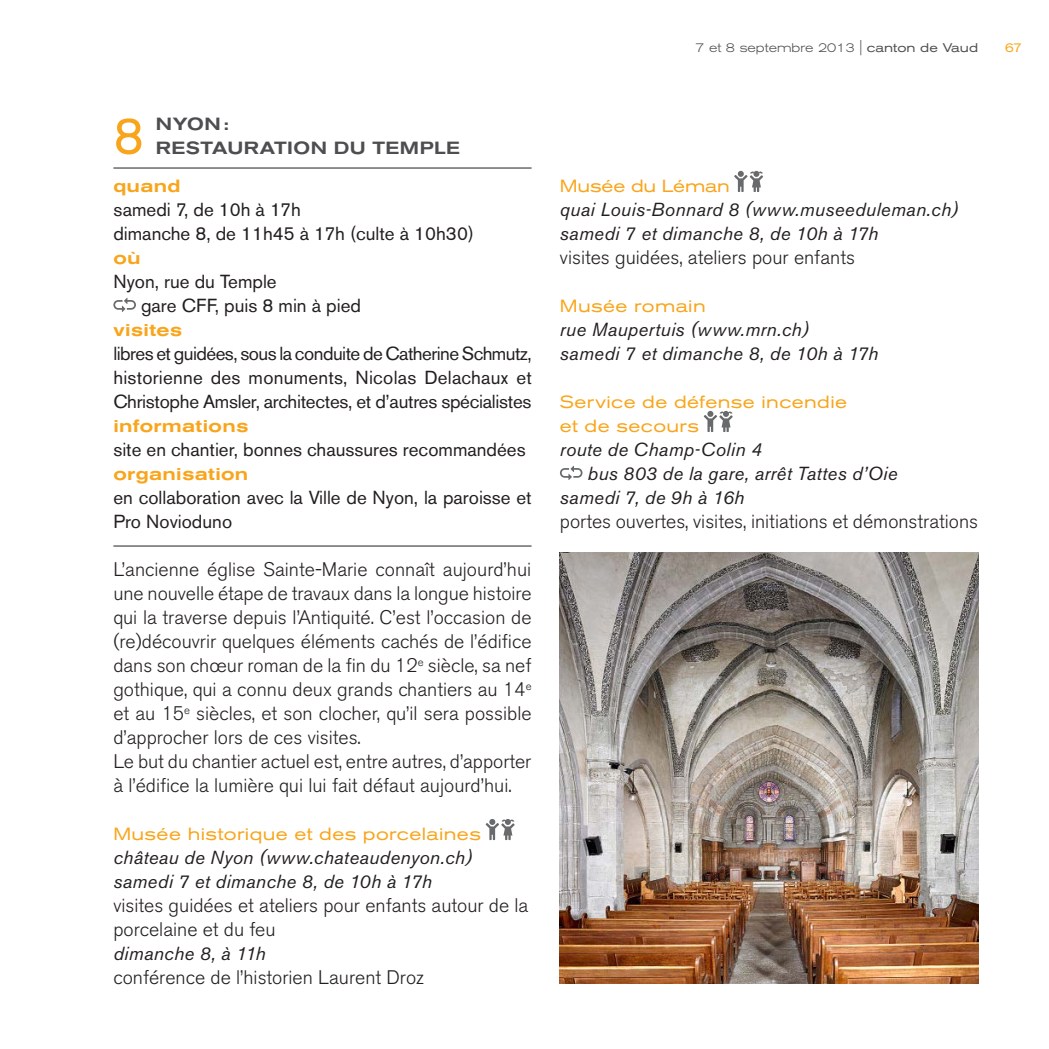
<style>
.page{position:relative;width:1049px;height:1049px;background:#fff}
.page>*{position:absolute;margin:0;border:0;box-sizing:border-box;transform-origin:0 0}
.Titre_visite{font:52.5px "Akzidenz Grotesk BE";color:#f9a51b}
.Paragraphe_1{font:300 19.5px/24px "Akzidenz Grotesk BE";color:#231f20;text-align:justify}
.Paragraphe_1_sans_es{font:300 19.5px/24px "Akzidenz Grotesk BE";color:#231f20}
.Normal___filet_bas_n{font:18.75px/24px "Akzidenz Grotesk BE";color:#231f20;text-align:justify}
.Inter-titre_info{font:italic 18.75px/24px "Akzidenz Grotesk BE";letter-spacing:.015em;color:#231f20}
.Normal_gauche{font:18.75px "Akzidenz Grotesk BE";color:#231f20}
.Inter-titre{font:expanded 17.5px/24px "Akzidenz Grotesk BE";letter-spacing:.02em;color:#f9a51b}
.Sous-titre{font:500 expanded 17.5px "Akzidenz Grotesk BE";letter-spacing:.02em;color:#f9a51b}
.Titre_visite-2{font:500 expanded 17.5px/24px "Akzidenz Grotesk BE";letter-spacing:.025em;color:#4e4e51}
.Inter-titre-2{font:expanded 17.5px "Akzidenz Grotesk BE";letter-spacing:-.01em;color:#f9a51b}
.Sous-titre_info___fi{font:500 expanded 17.5px "Akzidenz Grotesk BE";letter-spacing:.02em;color:#f9a51b}
.t1{font:300 expanded 12.5px "Akzidenz Grotesk BE";color:#4b4c4d}
.t2{font:expanded 12.5px "Akzidenz Grotesk BE";color:#f9a51b}
.s1{color:#4e4e51}
.s2{font-weight:400;color:#4e4e51}
</style>
<div class="page">
<img style="left:560px;top:552px;width:418px;height:432px">
<svg style="left:734px;top:170px;width:29px;height:22px"></svg>
<svg style="left:704px;top:410px;width:29px;height:22px"></svg>
<svg style="left:560px;top:466px;width:22px;height:14px"></svg>
<hr style="left:113px;top:168px;width:419px;height:1px;background:#231f20">
<hr style="left:113px;top:546px;width:419px;height:1px;background:#231f20">
<svg style="left:113px;top:298px;width:23px;height:14px"></svg>
<svg style="left:486px;top:819px;width:29px;height:21px"></svg>
<p class="Titre_visite" style="left:113px;top:105px;width:32px">8</p>
<p class="Titre_visite-2" style="left:156px;top:112px;width:306px">NYON:<br>RESTAURATION DU TEMPLE</p>
<p class="Sous-titre_info___fi" style="left:113px;top:175px;width:69px">quand</p>
<p class="Normal___filet_bas_n" style="left:113px;top:197px;width:189px">samedi 7, de 10h à 17h</p>
<p class="Normal___filet_bas_n" style="left:113px;top:221px;width:362px">dimanche 8, de 11h45 à 17h (culte à 10h30)</p>
<p class="Sous-titre" style="left:113px;top:247px;width:29px">où</p>
<p class="Normal___filet_bas_n" style="left:113px;top:269px;width:165px">Nyon, rue du Temple</p>
<p class="Normal___filet_bas_n" style="left:141px;top:293px;width:221px">gare CFF, puis 8 min à pied</p>
<p class="Sous-titre" style="left:113px;top:319px;width:70px">visites</p>
<p class="Normal___filet_bas_n" style="left:113px;top:341px;width:420px">libres et guidées, sous la conduite de Catherine Schmutz, historienne des monuments, Nicolas Delachaux et Christophe Amsler, architectes, et d’autres spécialistes</p>
<p class="Sous-titre" style="left:113px;top:415px;width:137px">informations</p>
<p class="Normal_gauche" style="left:113px;top:438px;width:414px">site en chantier, bonnes chaussures recommandées</p>
<p class="Sous-titre" style="left:113px;top:463px;width:137px">organisation</p>
<p class="Normal___filet_bas_n" style="left:113px;top:485px;width:420px">en collaboration avec la Ville de Nyon, la paroisse et<br>Pro Novioduno</p>
<p class="Paragraphe_1" style="left:113px;top:558px;width:420px">L’ancienne église Sainte-Marie connaît aujourd’hui une nouvelle étape de travaux dans la longue histoire qui la traverse depuis l’Antiquité. C’est l’occasion de (re)découvrir quelques éléments cachés de l’édifice dans son chœur roman de la fin du 12<sup>e</sup> siècle, sa nef gothique, qui a connu deux grands chantiers au 14<sup>e </sup>et au 15<sup>e</sup> siècles, et son clocher, qu’il sera possible d’approcher lors de ces visites.</p>
<p class="Paragraphe_1_sans_es" style="left:113px;top:750px;width:419px">Le but du chantier actuel est, entre autres, d’apporter à l’édifice la lumière qui lui fait défaut aujourd’hui.</p>
<p class="Inter-titre" style="left:113px;top:822px;width:369px">Musée historique et des porcelaines</p>
<p class="Inter-titre_info" style="left:113px;top:845px;width:361px">château de Nyon (www.chateaudenyon.ch)</p>
<p class="Inter-titre_info" style="left:113px;top:869px;width:320px">samedi 7 et dimanche 8, de 10h à 17h</p>
<p class="Paragraphe_1_sans_es" style="left:113px;top:894px;width:416px">visites guidées et ateliers pour enfants autour de la porcelaine et du feu</p>
<p class="Inter-titre_info" style="left:113px;top:941px;width:154px">dimanche 8, à 11h</p>
<p class="Paragraphe_1_sans_es" style="left:113px;top:966px;width:312px">conférence de l’historien Laurent Droz</p>
<p class="t1" style="left:695px;top:40px;width:284px">7 et 8 septembre 2013 <span class="s1">|</span> <span class="s2">canton de Vaud</span></p>
<p class="t2" style="left:1005px;top:40px;width:19px">67</p>
<p class="Inter-titre-2" style="left:560px;top:175px;width:172px">Musée du Léman</p>
<p class="Inter-titre_info" style="left:560px;top:197px;width:400px">quai Louis-Bonnard 8 (www.museeduleman.ch)</p>
<p class="Inter-titre_info" style="left:560px;top:221px;width:320px">samedi 7 et dimanche 8, de 10h à 17h</p>
<p class="Paragraphe_1_sans_es" style="left:560px;top:246px;width:296px">visites guidées, ateliers pour enfants</p>
<p class="Inter-titre" style="left:560px;top:294px;width:147px">Musée romain</p>
<p class="Inter-titre_info" style="left:560px;top:317px;width:251px">rue Maupertuis (www.mrn.ch)</p>
<p class="Inter-titre_info" style="left:560px;top:341px;width:320px">samedi 7 et dimanche 8, de 10h à 17h</p>
<p class="Inter-titre" style="left:560px;top:390px;width:289px">Service de défense incendie et de secours</p>
<p class="Inter-titre_info" style="left:560px;top:437px;width:204px">route de Champ-Colin 4</p>
<p class="Inter-titre_info" style="left:560px;top:461px;width:339px;text-indent:28px">bus 803 de la gare, arrêt Tattes d’Oie samedi 7, de 9h à 16h</p>
<p class="Paragraphe_1_sans_es" style="left:560px;top:510px;width:420px">portes ouvertes, visites, initiations et démonstrations</p>
</div>
